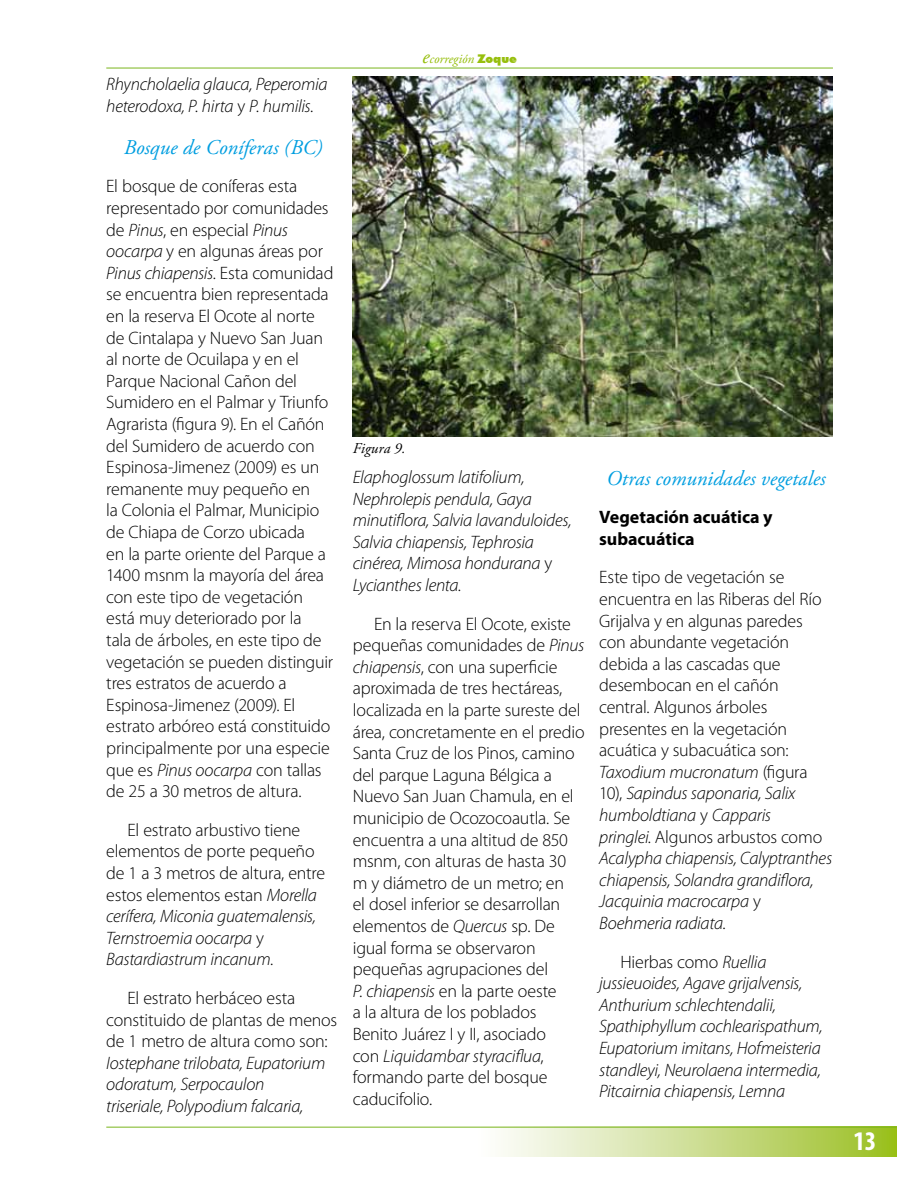
<style>
.page{position:relative;width:918px;height:1188px;background:#fff}
.page>*{position:absolute;margin:0;border:0;box-sizing:border-box;transform-origin:0 0}
.t1{font:700 condensed 27px "Myriad Pro";color:#fff}
.t2{font:italic 21px "Adobe Garamond Pro";color:#009ee0}
.t3{font:300 18px/21.6px "Myriad Pro";letter-spacing:-.015em;color:#000}
.t4{font:italic 300 18px/21.6px "Myriad Pro";letter-spacing:-.015em;color:#000}
.t5{font:700 18px/21.6px "Myriad Pro";color:#000}
.t6{font:italic 15px "Adobe Garamond Pro";letter-spacing:.01em;color:#000}
.t7{font:italic 13.5px "Adobe Garamond Pro";color:#97bf0d}
.s1{font-style:normal}
.s2{font-style:italic}
.s3{font-size:21px}
.s4{font-family:"Futura BT";font-weight:900;font-style:normal;font-size:12px}
</style>
<div class="page">
<div style="left:476px;top:1127px;width:421px;height:30px;background:linear-gradient(to right,#fff,#9cbf25)"></div>
<hr style="left:106px;top:68px;width:727px;height:1px;background:#7ab51d">
<hr style="left:106px;top:1127px;width:791px;height:1px;background:#7ab51d">
<img style="left:352px;top:77px;width:481px;height:360px">
<p class="t4" style="left:106px;top:74px;width:223px">Rhyncholaelia glauca, Peperomia heterodoxa, P. hirta <span class="s1">y</span> P. humilis<span class="s1">.</span></p>
<p class="t2" style="left:124px;top:135px;width:200px">Bosque de Coníferas (BC)</p>
<p class="t3" style="left:106px;top:176px;width:229px">El bosque de coníferas esta representado por comunidades de <span class="s2">Pinus</span>, en especial <span class="s2">Pinus oocarpa</span> y en algunas áreas por<br><span class="s2">Pinus chiapensis</span>. Esta comunidad se encuentra bien representada en la reserva El Ocote al norte de Cintalapa y Nuevo San Juan al norte de Ocuilapa y en el<br>Parque Nacional Cañon del<br>Sumidero en el Palmar y Triunfo<br>Agrarista (figura 9). En el Cañón del Sumidero de acuerdo con<br>Espinosa-Jimenez (2009) es un remanente muy pequeño en<br>la Colonia el Palmar, Municipio de Chiapa de Corzo ubicada<br>en la parte oriente del Parque a<br>1400 msnm la mayoría del área con este tipo de vegetación está muy deteriorado por la<br>tala de árboles, en este tipo de vegetación se pueden distinguir tres estratos de acuerdo a<br>Espinosa-Jimenez (2009). El estrato arbóreo está constituido principalmente por una especie que es <span class="s2">Pinus oocarpa</span> con tallas de 25 a 30 metros de altura.</p>
<p class="t3" style="left:106px;top:819px;width:220px;text-indent:21px">El estrato arbustivo tiene elementos de porte pequeño de 1 a 3 metros de altura, entre estos elementos estan <span class="s2">Morella cerífera, Miconia guatemalensis,<br>Ternstroemia oocarpa</span> y<br><span class="s2">Bastardiastrum incanum</span>.</p>
<p class="t3" style="left:106px;top:988px;width:233px;text-indent:21px">El estrato herbáceo esta constituido de plantas de menos de 1 metro de altura como son:</p>
<p class="t4" style="left:106px;top:1053px;width:221px">Iostephane trilobata, Eupatorium odoratum, Serpocaulon triseriale, Polypodium falcaria,</p>
<p class="t7" style="left:422px;top:51px;width:96px"><span class="s3">e</span>corregión <span class="s4">Zoque</span></p>
<p class="t6" style="left:353px;top:439px;width:54px">Figura 9.</p>
<p class="t4" style="left:353px;top:467px;width:221px">Elaphoglossum latifolium,<br>Nephrolepis pendula, Gaya minutiflora, Salvia lavanduloides,<br>Salvia chiapensis, Tephrosia cinérea, Mimosa hondurana <span class="s1">y<br></span>Lycianthes lenta<span class="s1">.</span></p>
<p class="t3" style="left:353px;top:613px;width:233px;text-indent:21px">En la reserva El Ocote, existe pequeñas comunidades de <span class="s2">Pinus chiapensis</span>, con una superficie aproximada de tres hectáreas, localizada en la parte sureste del área, concretamente en el predio<br>Santa Cruz de los Pinos, camino del parque Laguna Bélgica a<br>Nuevo San Juan Chamula, en el municipio de Ocozocoautla. Se encuentra a una altitud de 850 msnm, con alturas de hasta 30 m y diámetro de un metro; en<br>el dosel inferior se desarrollan elementos de <span class="s2">Quercus</span> sp. De igual forma se observaron pequeñas agrupaciones del<br><span class="s2">P. chiapensis</span> en la parte oeste<br>a la altura de los poblados<br>Benito Juárez I y II, asociado<br>con <span class="s2">Liquidambar styraciflua</span>, formando parte del bosque caducifolio.</p>
<p class="t2" style="left:607px;top:465px;width:221px">Otras comunidades vegetales</p>
<p class="t5" style="left:599px;top:507px;width:175px">Vegetación acuática y subacuática</p>
<p class="t3" style="left:599px;top:567px;width:235px">Este tipo de vegetación se encuentra en las Riberas del Río<br>Grijalva y en algunas paredes con abundante vegetación debida a las cascadas que desembocan en el cañón central. Algunos árboles presentes en la vegetación acuática y subacuática son:<br><span class="s2">Taxodium mucronatum</span> (figura<br>10), <span class="s2">Sapindus saponaria, Salix humboldtiana</span> y <span class="s2">Capparis<br>pringlei</span>. Algunos arbustos como<br><span class="s2">Acalypha chiapensis, Calyptranthes chiapensis, Solandra grandiflora,<br>Jacquinia macrocarpa</span> y<br><span class="s2">Boehmeria radiata</span>.</p>
<p class="t4" style="left:599px;top:951px;width:225px;text-indent:21px"><span class="s1">Hierbas como</span> Ruellia jussieuoides, Agave grijalvensis,<br>Anthurium schlechtendalii,<br>Spathiphyllum cochlearispathum,<br>Eupatorium imitans, Hofmeisteria standleyi, Neurolaena intermedia,<br>Pitcairnia chiapensis, Lemna</p>
<h1 class="t1" style="left:853px;top:1126px;width:25px">13</h1>
</div>
